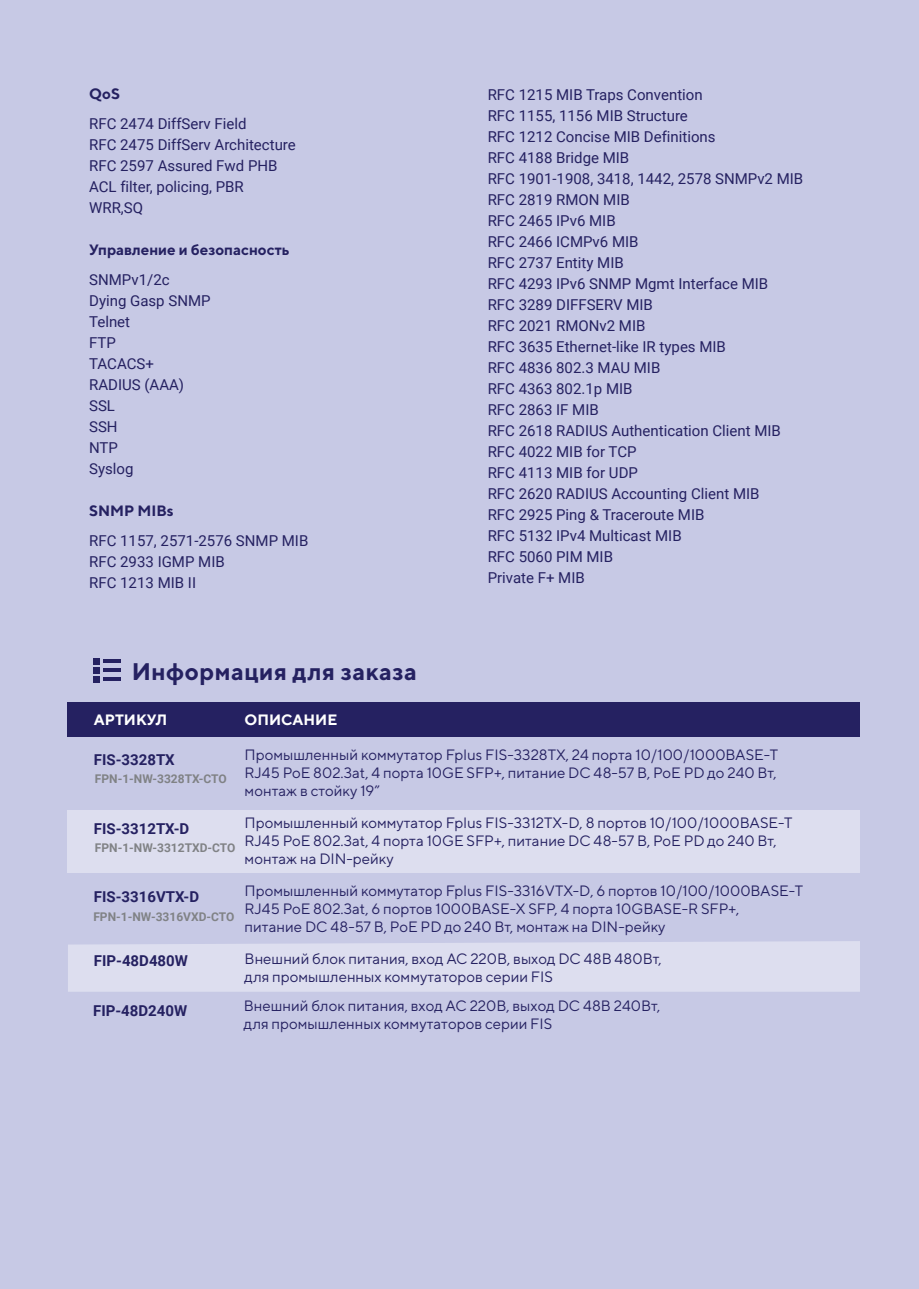
<style>
.page{position:relative;width:919px;height:1289px;background:#fff}
.page>*{position:absolute;margin:0;border:0;box-sizing:border-box;transform-origin:0 0}
.t1{font:700 24px "TT Norms";letter-spacing:.02em;color:#252161}
.t2{font:15px/21px "Roboto";color:#252161}
.t3{font:15px/18px "TT Norms";color:#252161}
.t4{font:700 15px "Roboto";color:#252161}
.t5{font:700 15px "TT Norms";color:#252161}
.t6{font:700 15px "TT Norms";color:#fff}
.t7{font:700 12px "Roboto";color:#808285}
</style>
<div class="page">
<div style="left:0;top:0;width:918px;height:1288px;background:#c7c9e5"></div>
<hr style="left:103px;top:659px;width:18px;height:3px;background:#252161">
<hr style="left:103px;top:668px;width:18px;height:3px;background:#252161">
<svg style="left:94px;top:658px;width:6px;height:24px"></svg>
<hr style="left:103px;top:677px;width:18px;height:3px;background:#252161">
<div style="left:68px;top:810px;width:792px;height:63px;background:#dddeef"></div>
<div style="left:68px;top:941px;width:792px;height:50px;background:#dddeef"></div>
<div style="left:68px;top:702px;width:792px;height:34px;background:#252161"></div>
<p class="t5" style="left:89px;top:84px;width:32px">QoS</p>
<p class="t2" style="left:89px;top:112px;width:208px">RFC 2474 DiffServ Field<br>RFC 2475 DiffServ Architecture<br>RFC 2597 Assured Fwd PHB<br>ACL filter, policing, PBR<br>WRR,SQ</p>
<p class="t5" style="left:89px;top:240px;width:202px">Управление и безопасность</p>
<p class="t2" style="left:89px;top:268px;width:123px">SNMPv1/2c<br>Dying Gasp SNMP<br>Telnet<br>FTP<br>TACACS+<br>RADIUS (AAA)<br>SSL<br>SSH<br>NTP<br>Syslog</p>
<p class="t5" style="left:89px;top:501px;width:86px">SNMP MIBs</p>
<p class="t2" style="left:89px;top:529px;width:221px">RFC 1157, 2571-2576 SNMP MIB<br>RFC 2933 IGMP MIB<br>RFC 1213 MIB II</p>
<h1 class="t1" style="left:132px;top:657px;width:287px">Информация для заказа</h1>
<p class="t6" style="left:94px;top:710px;width:75px">АРТИКУЛ</p>
<p class="t6" style="left:244px;top:710px;width:94px">ОПИСАНИЕ</p>
<p class="t2" style="left:487px;top:83px;width:317px">RFC 1215 MIB Traps Convention<br>RFC 1155, 1156 MIB Structure<br>RFC 1212 Concise MIB Definitions<br>RFC 4188 Bridge MIB<br>RFC 1901-1908, 3418, 1442, 2578 SNMPv2 MIB<br>RFC 2819 RMON MIB<br>RFC 2465 IPv6 MIB<br>RFC 2466 ICMPv6 MIB<br>RFC 2737 Entity MIB<br>RFC 4293 IPv6 SNMP Mgmt Interface MIB<br>RFC 3289 DIFFSERV MIB<br>RFC 2021 RMONv2 MIB<br>RFC 3635 Ethernet-like IR types MIB<br>RFC 4836 802.3 MAU MIB<br>RFC 4363 802.1p MIB<br>RFC 2863 IF MIB<br>RFC 2618 RADIUS Authentication Client MIB<br>RFC 4022 MIB for TCP<br>RFC 4113 MIB for UDP<br>RFC 2620 RADIUS Accounting Client MIB<br>RFC 2925 Ping &amp; Traceroute MIB<br>RFC 5132 IPv4 Multicast MIB<br>RFC 5060 PIM MIB<br>Private F+ MIB</p>
<p class="t4" style="left:94px;top:749px;width:82px">FIS-3328TX</p>
<p class="t7" style="left:95px;top:770px;width:133px">FPN-1-NW-3328TX-CTO</p>
<p class="t4" style="left:94px;top:818px;width:97px">FIS-3312TX-D</p>
<p class="t7" style="left:95px;top:839px;width:142px">FPN-1-NW-3312TXD-CTO</p>
<p class="t4" style="left:94px;top:886px;width:107px">FIS-3316VTX-D</p>
<p class="t7" style="left:93px;top:908px;width:142px">FPN-1-NW-3316VXD-CTO</p>
<p class="t4" style="left:94px;top:950px;width:96px">FIP-48D480W</p>
<p class="t4" style="left:93px;top:999px;width:96px">FIP-48D240W</p>
<p class="t3" style="left:244px;top:745px;width:535px;text-align:justify">Промышленный коммутатор Fplus FIS-3328TX, 24 порта 10/100/1000BASE-T RJ45 PoE 802.3at, 4 порта 10GE SFP+, питание DC 48-57 В, PoE PD до 240 Вт, монтаж в стойку 19”</p>
<p class="t3" style="left:244px;top:813px;width:549px">Промышленный коммутатор Fplus FIS-3312TX-D, 8 портов 10/100/1000BASE-T<br>RJ45 PoE 802.3at, 4 порта 10GE SFP+, питание DC 48-57 В, PoE PD до 240 Вт, монтаж на DIN-рейку</p>
<p class="t3" style="left:244px;top:881px;width:560px">Промышленный коммутатор Fplus FIS-3316VTX-D, 6 портов 10/100/1000BASE-T<br>RJ45 PoE 802.3at, 6 портов 1000BASE-X SFP, 4 порта 10GBASE-R SFP+,<br>питание DC 48-57 В, PoE PD до 240 Вт, монтаж на DIN-рейку</p>
<p class="t3" style="left:244px;top:949px;width:418px">Внешний блок питания, вход AC 220В, выход DC 48В 480Вт, для промышленных коммутаторов серии FIS</p>
<p class="t3" style="left:244px;top:996px;width:418px">Внешний блок питания, вход AC 220В, выход DC 48В 240Вт, для промышленных коммутаторов серии FIS</p>
</div>
